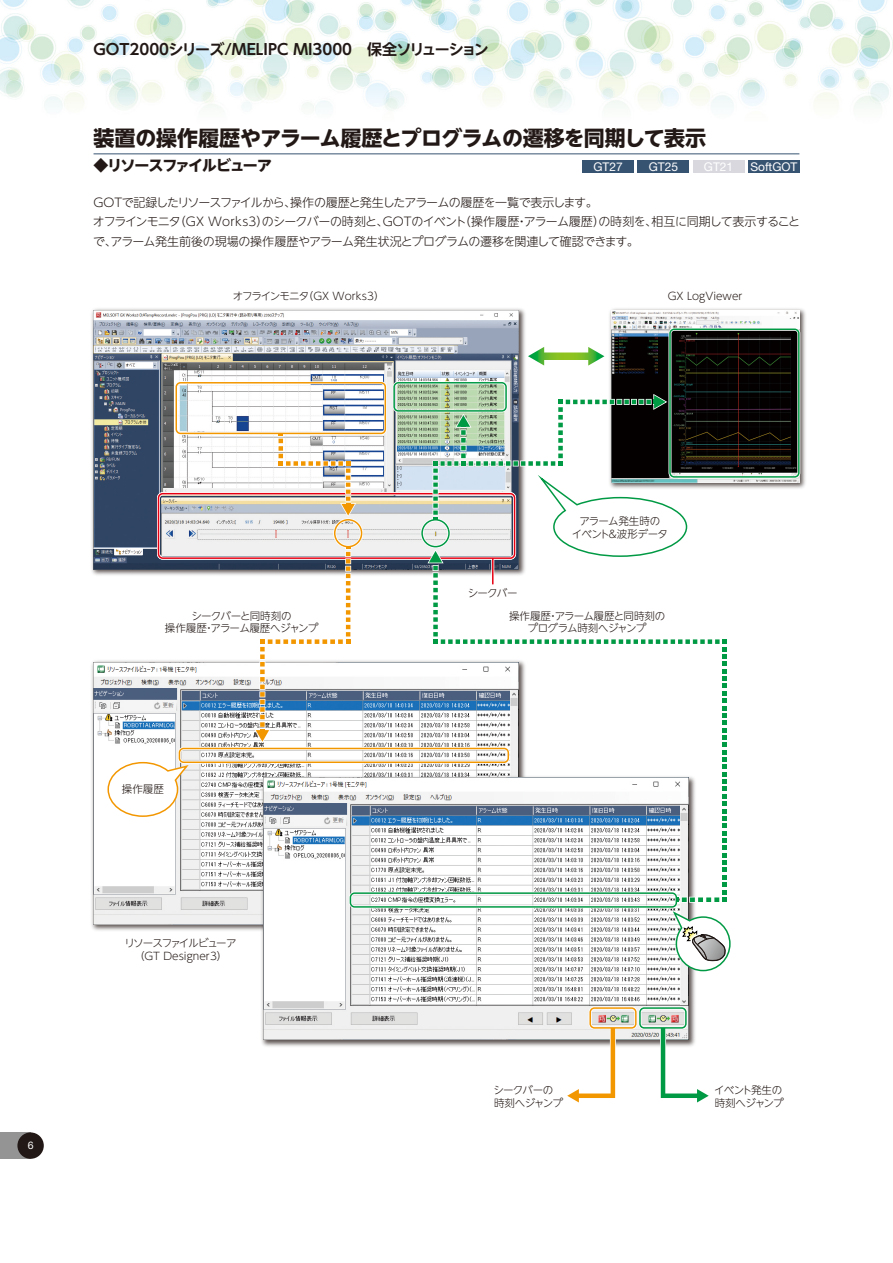
<style>
.page{position:relative;width:893px;height:1263px;background:#fff}
.page>*{position:absolute;margin:0;border:0;box-sizing:border-box;transform-origin:0 0}
.t1{font:700 21px "UD Shin Go NT Pro";letter-spacing:-.025em;color:#221815}
.t2{font:700 15px "UD Shin Go NT Pro De";color:#221815}
.t3{font:700 15px "UD Shin Go NT Pro";letter-spacing:-.085em;color:#221815}
.t4{font:300 12px/19.5px "UD Shin Go NT Pro";letter-spacing:-.045em;color:#221815}
.t5{font:12px "Helvetica Neue LT Pro";color:#fff}
.t6{font:300 10.5px/12.6px "UD Shin Go NT Pro";letter-spacing:-.05em;color:#221815;text-align:center}
.t7{font:300 10.5px/12.6px "UD Shin Go NT Pro";letter-spacing:-.07em;color:#221815}
.t8{font:300 10.5px "UD Shin Go NT Pro";letter-spacing:-.075em;color:#221815}
.t9{font:300 10.5px "UD Shin Go NT Pro";color:#221815}
.t10{font:10.5px "Helvetica Neue LT Pro";color:#fff}
</style>
<div class="page">
<img style="left:0;top:0;width:893px;height:111px">
<img style="left:609px;top:308px;width:197px;height:181px">
<img style="left:611px;top:310px;width:188px;height:172px">
<img style="left:91px;top:308px;width:434px;height:267px">
<img style="left:94px;top:310px;width:425px;height:259px">
<img style="left:91px;top:660px;width:335px;height:271px">
<img style="left:94px;top:662px;width:332px;height:263px">
<img style="left:258px;top:773px;width:437px;height:274px">
<img style="left:263px;top:778px;width:425px;height:262px">
<hr style="left:94px;top:153px;width:705px;height:1px;background:#375372">
<div style="left:583px;top:160px;width:51px;height:13px;background:#375372"></div>
<div style="left:638px;top:160px;width:51px;height:13px;background:#375372"></div>
<div style="left:748px;top:160px;width:51px;height:13px;background:#375372"></div>
<div style="left:693px;top:160px;width:51px;height:13px;background:#d9d8df"></div>
<div style="left:158px;top:493px;width:357px;height:66px;border:2px solid #e60012;border-radius:4px"></div>
<div style="left:175px;top:381px;width:212px;height:54px;border:3px solid #fff;border-radius:4px"></div>
<div style="left:393px;top:381px;width:115px;height:31px;border:3px solid #fff;border-radius:4px"></div>
<div style="left:393px;top:382px;width:114px;height:30px;border:2px solid #094;border-radius:4px"></div>
<div style="left:333px;top:518px;width:30px;height:30px;border:3px solid #fff;border-radius:50%"></div>
<svg style="left:528px;top:347px;width:77px;height:19px"></svg>
<div style="left:668px;top:328px;width:132px;height:150px;border:3px solid #fff;border-radius:4px"></div>
<div style="left:669px;top:328px;width:131px;height:150px;border:2px solid #094;border-radius:4px"></div>
<div style="left:178px;top:747px;width:332px;height:17px;border:3px solid #fff;border-radius:4px"></div>
<div style="left:179px;top:748px;width:330px;height:15px;border:2px solid #f39700;border-radius:4px"></div>
<div style="left:349px;top:892px;width:329px;height:16px;border:3px solid #fff;border-radius:4px"></div>
<div style="left:589px;top:1006px;width:48px;height:23px;border:3px solid #fff;border-radius:4px"></div>
<div style="left:589px;top:1007px;width:48px;height:22px;border:2px solid #f39700;border-radius:4px"></div>
<svg style="left:564px;top:1026px;width:53px;height:77px"></svg>
<div style="left:638px;top:1006px;width:49px;height:23px;border:3px solid #fff;border-radius:4px"></div>
<div style="left:639px;top:1007px;width:48px;height:22px;border:2px solid #094;border-radius:4px"></div>
<svg style="left:659px;top:1026px;width:50px;height:77px"></svg>
<svg style="left:107px;top:761px;width:82px;height:57px"></svg>
<svg style="left:254px;top:546px;width:97px;height:199px"></svg>
<div style="left:334px;top:519px;width:28px;height:28px;border:2px solid #f39700;border-radius:50%"></div>
<div style="left:421px;top:518px;width:29px;height:30px;border:3px solid #fff;border-radius:50%"></div>
<div style="left:421px;top:519px;width:29px;height:28px;border:2px solid #094;border-radius:50%"></div>
<svg style="left:426px;top:393px;width:302px;height:510px"></svg>
<div style="left:350px;top:892px;width:327px;height:16px;border:2px solid #094;border-radius:4px"></div>
<div style="left:175px;top:382px;width:211px;height:52px;border:2px solid #f39700;border-radius:4px"></div>
<svg style="left:277px;top:433px;width:80px;height:85px"></svg>
<svg style="left:651px;top:909px;width:80px;height:63px"></svg>
<div style="left:0;top:1132px;width:31px;height:27px;background:#949495"></div>
<div style="left:17px;top:1132px;width:27px;height:27px;background:#221815;border-radius:50%"></div>
<p class="t2" style="left:94px;top:37px;width:397px">GOT2000シリーズ/MELIPC MI3000　保全ソリューション</p>
<h1 class="t1" style="left:94px;top:121px;width:614px">装置の操作履歴やアラーム履歴とプログラムの遷移を同期して表示</h1>
<p class="t3" style="left:94px;top:153px;width:180px">◆リソースファイルビューア</p>
<p class="t5" style="left:593px;top:159px;width:31px">GT27</p>
<p class="t5" style="left:649px;top:159px;width:31px">GT25</p>
<p class="t5" style="left:704px;top:159px;width:31px">GT21</p>
<p class="t5" style="left:750px;top:159px;width:49px">SoftGOT</p>
<p class="t4" style="left:93px;top:192px;width:709px">GOTで記録したリソースファイルから、操作の履歴と発生したアラームの履歴を一覧で表示します。<br>オフラインモニタ（GX Works3）のシークバーの時刻と、GOTのイベント（操作履歴・アラーム履歴）の時刻を、相互に同期して表示することで、アラーム発生前後の現場の操作履歴やアラーム発生状況とプログラムの遷移を関連して確認できます。</p>
<p class="t8" style="left:233px;top:288px;width:153px">オフラインモニタ（GX Works3）</p>
<p class="t9" style="left:668px;top:288px;width:76px">GX LogViewer</p>
<p class="t10" style="left:28px;top:1139px;width:7px">6</p>
<p class="t6" style="left:468px;top:586px;width:51px">シークバー</p>
<p class="t6" style="left:572px;top:514px;width:97px">アラーム発生時の<br>イベント＆波形データ</p>
<p class="t6" style="left:165px;top:609px;width:155px">シークバーと同時刻の<br>操作履歴・アラーム履歴へジャンプ</p>
<p class="t6" style="left:509px;top:609px;width:158px">操作履歴・アラーム履歴と同時刻のプログラム時刻へジャンプ</p>
<p class="t6" style="left:122px;top:782px;width:43px">操作履歴</p>
<p class="t7" style="left:124px;top:937px;width:114px;text-align:center">リソースファイルビューア（GT Designer3）</p>
<p class="t7" style="left:493px;top:1083px;width:71px">シークバーの時刻へジャンプ</p>
<p class="t6" style="left:714px;top:1083px;width:71px;text-align:left">イベント発生の時刻へジャンプ</p>
</div>
